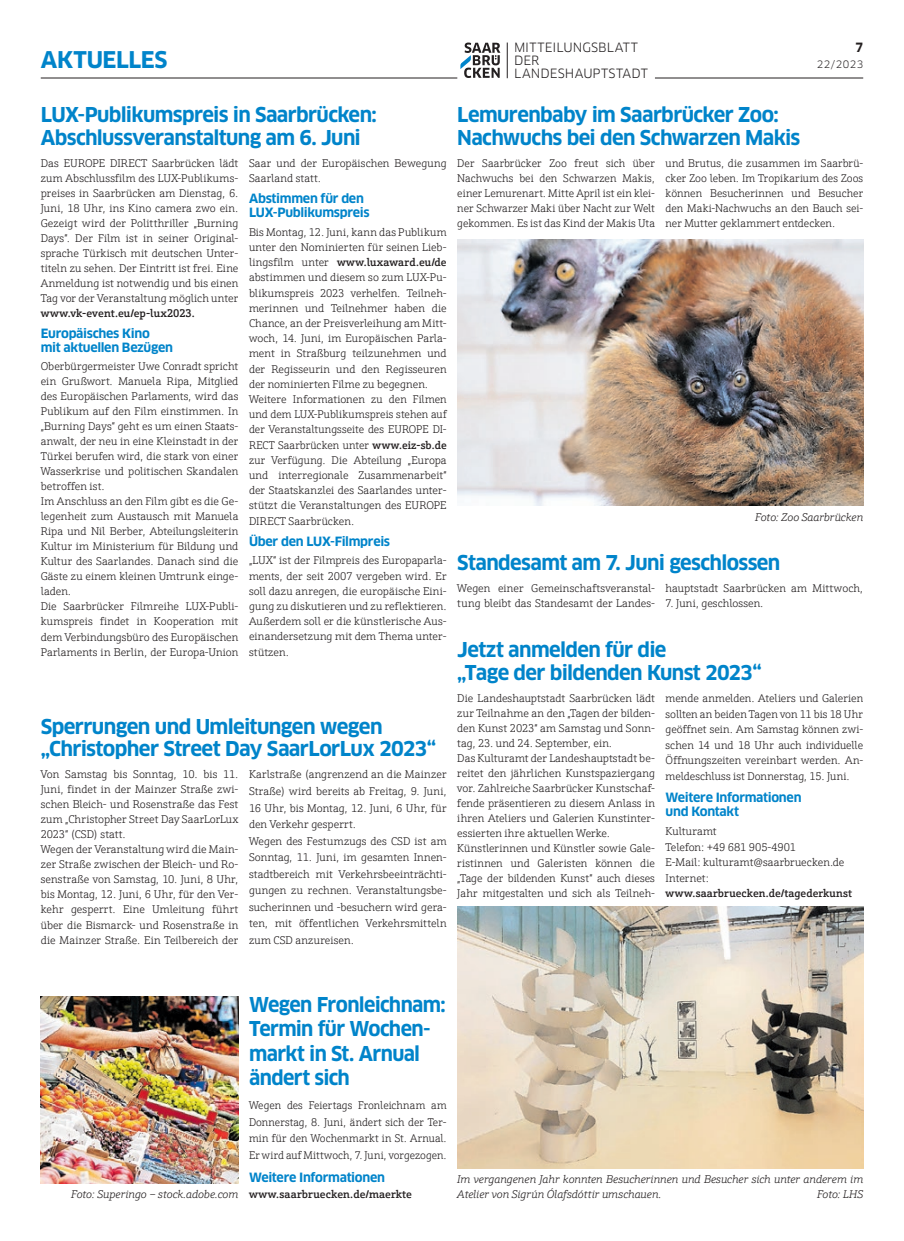
<style>
.page{position:relative;width:904px;height:1241px;background:#fff}
.page>*{position:absolute;margin:0;border:0;box-sizing:border-box;transform-origin:0 0}
.t1{font:700 22.5px "Clan OT";letter-spacing:-.015em;color:#0084ca}
.t2{font:700 20px/22.5px "Clan OT";letter-spacing:-.035em;color:#0084ca}
.t3{font:700 12.5px/14.4px "Clan OT";letter-spacing:-.03em;color:#0084ca}
.t4{font:12.5px/12.8px "Clan OT";letter-spacing:.005em;color:#231f20}
.t5{font:700 12.5px "Clan OT";color:#231f20;scale:.95 1}
.t6{font:300 11.25px/15px "Schnebel Slab Pro";color:#231f20}
.t7{font:italic 300 11.25px/15px "Schnebel Slab Pro";letter-spacing:-.005em;color:#231f20}
.t8{font:500 11.25px "Schnebel Slab Pro";color:#231f20}
.t9{font:10px "Clan OT";letter-spacing:.045em;color:#231f20}
.s1{font-weight:500}
.s2{font-weight:500;font-style:normal}
</style>
<div class="page">
<hr style="left:655px;top:78px;width:208px;height:1px;background:#231f20">
<hr style="left:41px;top:78px;width:416px;height:1px;background:#231f20">
<svg style="left:460px;top:43px;width:40px;height:35px"></svg>
<hr style="left:507px;top:43px;width:1px;height:35px;background:#231f20">
<img style="left:457px;top:906px;width:406px;height:261px">
<img style="left:41px;top:996px;width:197px;height:186px">
<img style="left:457px;top:239px;width:406px;height:266px">
<h1 class="t1" style="left:41px;top:47px;width:128px">Aktuelles</h1>
<p class="t4" style="left:514px;top:41px;width:135px">MITTEILUNGSBLATT<br>DER<br>LANDESHAUPTSTADT</p>
<p class="t5" style="left:855px;top:40px;width:10px">7</p>
<p class="t9" style="left:816px;top:58px;width:48px">22/2023</p>
<h2 class="t2" style="left:41px;top:104px;width:337px">LUX-Publikumspreis in Saarbrücken:<br>Abschlussveranstaltung am 6. Juni</h2>
<p class="t6" style="left:41px;top:156px;width:199px;text-align:justify">Das EUROPE DIRECT Saarbrücken lädt zum Abschlussfilm des LUX-Publikums&shy;preises in Saarbrücken am Dienstag, 6.<br>Juni, 18 Uhr, ins Kino camera zwo ein.<br>Gezeigt wird der Politthriller „Burning Days“. Der Film ist in seiner Original&shy;sprache Türkisch mit deutschen Unter&shy;titeln zu sehen. Der Eintritt ist frei. Eine Anmeldung ist notwendig und bis einen Tag vor der Veranstaltung möglich unter</p>
<p class="t8" style="left:41px;top:306px;width:156px">www.vk-event.eu/ep-lux2023.</p>
<p class="t3" style="left:41px;top:326px;width:134px;line-height:13.8px">Europäisches Kino mit aktuellen Bezügen</p>
<p class="t6" style="left:41px;top:359px;width:199px">Oberbürgermeister Uwe Conradt spricht ein Grußwort. Manuela Ripa, Mitglied des Europäischen Parlaments, wird das Publikum auf den Film einstimmen. In „Burning Days“ geht es um einen Staats&shy;anwalt, der neu in eine Kleinstadt in der Türkei berufen wird, die stark von einer Wasserkrise und politischen Skandalen betroffen ist.<br>Im Anschluss an den Film gibt es die Ge&shy;legenheit zum Austausch mit Manuela Ripa und Nil Berber, Abteilungsleiterin Kultur im Ministerium für Bildung und Kultur des Saarlandes. Danach sind die Gäste zu einem kleinen Umtrunk einge&shy;laden.<br>Die Saarbrücker Filmreihe LUX-Publi&shy;kumspreis findet in Kooperation mit dem Verbindungsbüro des Europäischen Parlaments in Berlin, der Europa-Union</p>
<p class="t6" style="left:249px;top:155px;width:199px">Saar und der Europäischen Bewegung<br>Saarland statt.</p>
<p class="t3" style="left:249px;top:191px;width:122px;line-height:14px">Abstimmen für den<br>LUX-Publikumspreis</p>
<p class="t6" style="left:249px;top:224px;width:199px">Bis Montag, 12. Juni, kann das Publikum unter den Nominierten für seinen Lieb&shy;lingsfilm unter <span class="s1">www.luxaward.eu/de </span>abstimmen und diesem so zum LUX-Pu&shy;blikumspreis 2023 verhelfen. Teilneh&shy;merinnen und Teilnehmer haben die Chance, an der Preisverleihung am Mitt&shy;woch, 14. Juni, im Europäischen Parla&shy;ment in Straßburg teilzunehmen und der Regisseurin und den Regisseuren der nominierten Filme zu begegnen.<br>Weitere Informationen zu den Filmen und dem LUX-Publikumspreis stehen auf der Veranstaltungsseite des EUROPE DI-RECT Saarbrücken unter <span class="s1">www.eiz-sb.de </span>zur Verfügung. Die Abteilung „Europa und interregionale Zusammenarbeit“ der Staatskanzlei des Saarlandes unter&shy;stützt die Veranstaltungen des EUROPE DIRECT Saarbrücken.</p>
<p class="t3" style="left:249px;top:534px;width:143px">Über den LUX-Filmpreis</p>
<p class="t6" style="left:249px;top:553px;width:199px;text-align:justify">„LUX“ ist der Filmpreis des Europaparla&shy;ments, der seit 2007 vergeben wird. Er soll dazu anregen, die europäische Eini&shy;gung zu diskutieren und zu reflektieren.<br>Außerdem soll er die künstlerische Aus&shy;einandersetzung mit dem Thema unter&shy;stützen.</p>
<h2 class="t2" style="left:41px;top:715px;width:397px">Sperrungen und Umleitungen wegen „Christopher Street Day SaarLorLux 2023“</h2>
<p class="t6" style="left:41px;top:767px;width:199px">Von Samstag bis Sonntag, 10. bis 11.<br>Juni, findet in der Mainzer Straße zwi&shy;schen Bleich- und Rosenstraße das Fest zum „Christopher Street Day SaarLorLux 2023“ (CSD) statt.<br>Wegen der Veranstaltung wird die Main&shy;zer Straße zwischen der Bleich- und Ro&shy;senstraße von Samstag, 10. Juni, 8 Uhr, bis Montag, 12. Juni, 6 Uhr, für den Ver&shy;kehr gesperrt. Eine Umleitung führt über die Bismarck- und Rosenstraße in die Mainzer Straße. Ein Teilbereich der</p>
<p class="t6" style="left:249px;top:766px;width:199px;line-height:16.5px">Karlstraße (angrenzend an die Mainzer Straße) wird bereits ab Freitag, 9. Juni, 16 Uhr, bis Montag, 12. Juni, 6 Uhr, für den Verkehr gesperrt.<br>Wegen des Festumzugs des CSD ist am Sonntag, 11. Juni, im gesamten Innen&shy;stadtbereich mit Verkehrsbeeinträchti&shy;gungen zu rechnen. Veranstaltungsbe&shy;sucherinnen und -besuchern wird gera&shy;ten, mit öffentlichen Verkehrsmitteln zum CSD anzureisen.</p>
<h2 class="t2" style="left:457px;top:104px;width:345px">Lemurenbaby im Saarbrücker Zoo:<br>Nachwuchs bei den Schwarzen Makis</h2>
<p class="t6" style="left:457px;top:156px;width:199px;text-align:justify">Der Saarbrücker Zoo freut sich über Nachwuchs bei den Schwarzen Makis, einer Lemurenart. Mitte April ist ein klei&shy;ner Schwarzer Maki über Nacht zur Welt gekommen. Es ist das Kind der Makis Uta</p>
<p class="t6" style="left:665px;top:156px;width:199px;text-align:justify">und Brutus, die zusammen im Saarbrü&shy;cker Zoo leben. Im Tropikarium des Zoos können Besucherinnen und Besucher den Maki-Nachwuchs an den Bauch sei&shy;ner Mutter geklammert entdecken.</p>
<p class="t7" style="left:755px;top:509px;width:109px">Foto: Zoo Saarbrücken</p>
<h2 class="t2" style="left:457px;top:551px;width:324px">Standesamt am 7. Juni geschlossen</h2>
<p class="t6" style="left:457px;top:581px;width:199px">Wegen einer Gemeinschaftsveranstal&shy;tung bleibt das Standesamt der Landes-</p>
<p class="t6" style="left:665px;top:581px;width:199px">hauptstadt Saarbrücken am Mittwoch,</p>
<p class="t6" style="left:665px;top:596px;width:99px">7. Juni, geschlossen.</p>
<h2 class="t2" style="left:457px;top:638px;width:306px">Jetzt anmelden für die<br>„Tage der bildenden Kunst 2023“</h2>
<p class="t6" style="left:457px;top:691px;width:199px">Die Landeshauptstadt Saarbrücken lädt zur Teilnahme an den „Tagen der bilden&shy;den Kunst 2023“ am Samstag und Sonn&shy;tag, 23. und 24. September, ein.<br>Das Kulturamt der Landeshauptstadt be&shy;reitet den jährlichen Kunstspaziergang vor. Zahlreiche Saarbrücker Kunstschaf&shy;fende präsentieren zu diesem Anlass in ihren Ateliers und Galerien Kunstinter&shy;essierten ihre aktuellen Werke.<br>Künstlerinnen und Künstler sowie Gale&shy;ristinnen und Galeristen können die „Tage der bildenden Kunst“ auch dieses Jahr mitgestalten und sich als Teilneh-</p>
<p class="t6" style="left:665px;top:690px;width:199px;line-height:15.6px;text-align:justify">mende anmelden. Ateliers und Galerien sollten an beiden Tagen von 11 bis 18 Uhr geöffnet sein. Am Samstag können zwi&shy;schen 14 und 18 Uhr auch individuelle Öffnungszeiten vereinbart werden. An&shy;meldeschluss ist Donnerstag, 15. Juni.</p>
<p class="t3" style="left:665px;top:789px;width:137px">Weitere Informationen und Kontakt</p>
<p class="t6" style="left:665px;top:823px;width:180px;line-height:15.6px">Kulturamt<br>Telefon: +49 681 905-4901<br>E-Mail: kulturamt@saarbruecken.de<br>Internet:</p>
<p class="t8" style="left:665px;top:886px;width:188px">www.saarbruecken.de/tagederkunst</p>
<h2 class="t2" style="left:249px;top:992px;width:198px;line-height:24.2px">Wegen Fronleichnam:<br>Termin für Wochen&shy;markt in St. Arnual ändert sich</h2>
<p class="t6" style="left:249px;top:1096px;width:199px;line-height:16.8px;text-align:justify">Wegen des Feiertags Fronleichnam am Donnerstag, 8. Juni, ändert sich der Ter&shy;min für den Wochenmarkt in St. Arnual.<br>Er wird auf Mittwoch, 7. Juni, vorgezogen.</p>
<p class="t3" style="left:249px;top:1169px;width:137px">Weitere Informationen</p>
<p class="t7" style="left:71px;top:1187px;width:342px">Foto: Superingo – stock.adobe.com <span class="s2">www.saarbruecken.de/maerkte</span></p>
<p class="t7" style="left:457px;top:1172px;width:407px">Im vergangenen Jahr konnten Besucherinnen und Besucher sich unter anderem im<br>Atelier von Sigrún Ólafsdóttir umschauen.</p>
<p class="t7" style="left:817px;top:1187px;width:48px">Foto: LHS</p>
</div>
